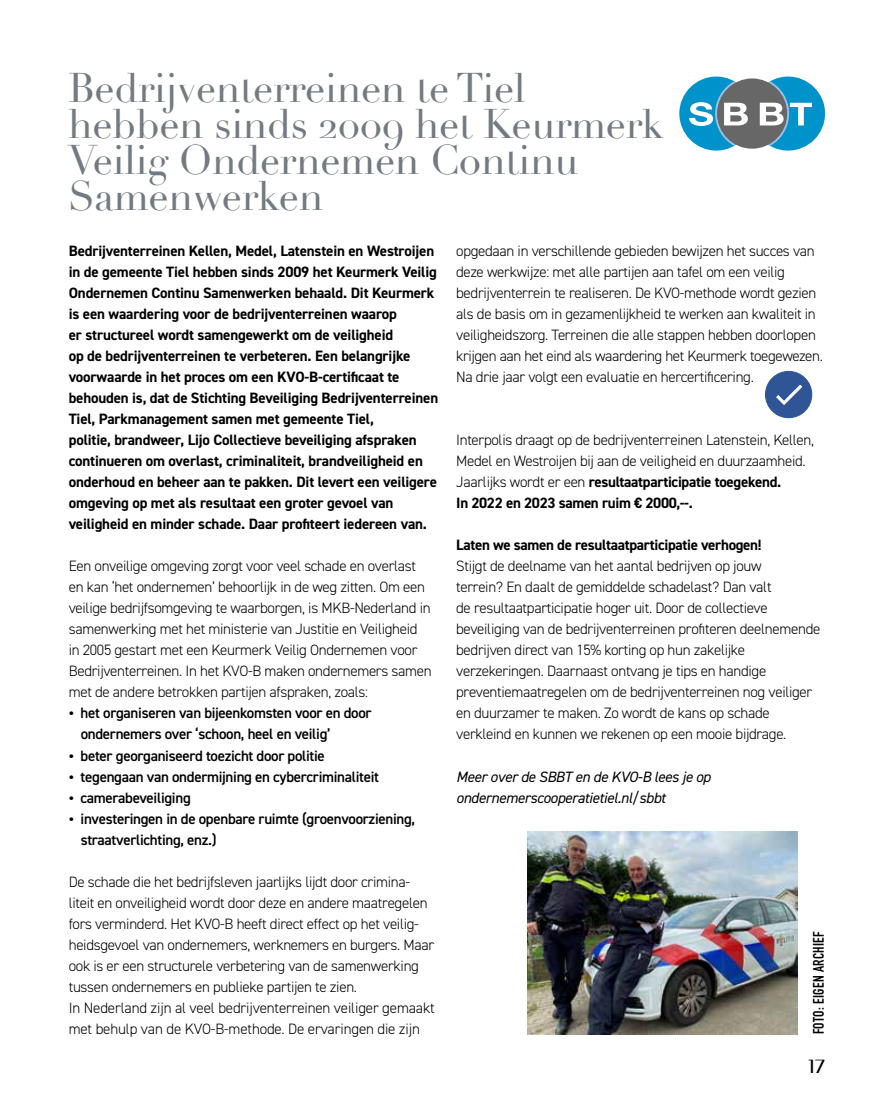
<style>
.page{position:relative;width:893px;height:1106px;background:#fff}
.page>*{position:absolute;margin:0;border:0;box-sizing:border-box;transform-origin:0 0}
.t1{font:40.5px/36px "Didot";letter-spacing:-.01em;color:#737b82}
.t2{font:18px "Condor";color:#000}
.t3{font:300 15px/21px "DIN2014";letter-spacing:-.02em;color:#000}
.t4{font:700 15px/21px "DIN2014";letter-spacing:-.01em;color:#000}
.t5{font:600 15px/21px "DIN2014";letter-spacing:-.02em;color:#000}
.t6{font:italic 15px/21px "DIN2014";letter-spacing:-.02em;color:#000}
.t7{font:700 15px "DIN Condensed";letter-spacing:.02em;color:#000}
.s1{font-family:"Baskerville";font-weight:400}
.s2{font-weight:700}
</style>
<div class="page">
<img style="left:528px;top:831px;width:270px;height:203px">
<div style="left:679px;top:77px;width:74px;height:74px;background:#0092ca;border-radius:50%"></div>
<div style="left:751px;top:77px;width:74px;height:74px;background:#0092ca;border-radius:50%"></div>
<svg style="left:689px;top:77px;width:123px;height:74px"></svg>
<svg style="left:765px;top:371px;width:47px;height:47px"></svg>
<h1 class="t1" style="left:68px;top:71px;width:597px">Bedrijventerreinen te Tiel hebben sinds 2009 het Keurmerk<br>Veilig Ondernemen Continu<br>Samenwerken</h1>
<p class="t4" style="left:69px;top:240px;width:371px">Bedrijventerreinen Kellen, Medel, Latenstein en Westroijen in de gemeente Tiel hebben sinds 2009 het Keurmerk Veilig Ondernemen Continu Samenwerken behaald. Dit Keurmerk is een waardering voor de bedrijventerreinen waarop<br>er structureel wordt samengewerkt om de veiligheid<br>op de bedrijventerreinen te verbeteren. Een belangrijke voorwaarde in het proces om een KVO-B-certificaat te behouden is, dat de Stichting Beveiliging Bedrijventerreinen Tiel, Parkmanagement samen met gemeente Tiel,<br>politie, brandweer, Lijo Collectieve beveiliging afspraken continueren om overlast, criminaliteit, brandveiligheid en onderhoud en beheer aan te pakken. Dit levert een veiligere omgeving op met als resultaat een groter gevoel van veiligheid en minder schade. Daar profiteert iedereen van.</p>
<p class="t3" style="left:69px;top:556px;width:364px">Een onveilige omgeving zorgt voor veel schade en overlast en kan ‘het ondernemen’ behoorlijk in de weg zitten. Om een veilige bedrijfsomgeving te waarborgen, is MKB-Nederland in samenwerking met het ministerie van Justitie en Veiligheid in 2005 gestart met een Keurmerk Veilig Ondernemen voor Bedrijventerreinen. In het KVO-B maken ondernemers samen met de andere betrokken partijen afspraken, zoals:</p>
<p class="t5" style="left:81px;top:702px;width:292px;text-indent:-12px"><span class="s1">•</span> het organiseren van bijeenkomsten voor en door ondernemers over ‘schoon, heel en veilig’</p>
<p class="t5" style="left:69px;top:744px;width:258px"><span class="s1">•</span> beter georganiseerd toezicht door politie</p>
<p class="t5" style="left:69px;top:765px;width:312px"><span class="s1">•</span> tegengaan van ondermijning en cybercriminaliteit</p>
<p class="t5" style="left:69px;top:786px;width:124px"><span class="s1">•</span> camerabeveiliging</p>
<p class="t5" style="left:81px;top:807px;width:336px;text-indent:-12px"><span class="s1">•</span> investeringen in de openbare ruimte (groenvoorziening, straatverlichting, enz.)</p>
<p class="t3" style="left:69px;top:871px;width:368px">De schade die het bedrijfsleven jaarlijks lijdt door crimina&shy;liteit en onveiligheid wordt door deze en andere maatregelen fors verminderd. Het KVO-B heeft direct effect op het veilig&shy;heidsgevoel van ondernemers, werknemers en burgers. Maar ook is er een structurele verbetering van de samenwerking tussen ondernemers en publieke partijen te zien.<br>In Nederland zijn al veel bedrijventerreinen veiliger gemaakt met behulp van de KVO-B-methode. De ervaringen die zijn</p>
<p class="t3" style="left:456px;top:241px;width:368px">opgedaan in verschillende gebieden bewijzen het succes van deze werkwijze: met alle partijen aan tafel om een veilig bedrijventerrein te realiseren. De KVO-methode wordt gezien als de basis om in gezamenlijkheid te werken aan kwaliteit in veiligheidszorg. Terreinen die alle stappen hebben doorlopen krijgen aan het eind als waardering het Keurmerk toegewezen.<br>Na drie jaar volgt een evaluatie en hercertificering.</p>
<p class="t3" style="left:456px;top:430px;width:359px">Interpolis draagt op de bedrijventerreinen Latenstein, Kellen, Medel en Westroijen bij aan de veiligheid en duurzaamheid.<br>Jaarlijks wordt er een <span class="s2">resultaatparticipatie toegekend.<br>In 2022 en 2023 samen ruim € 2000,--.</span></p>
<p class="t4" style="left:456px;top:534px;width:307px">Laten we samen de resultaatparticipatie verhogen!</p>
<p class="t3" style="left:456px;top:556px;width:366px">Stijgt de deelname van het aantal bedrijven op jouw<br>terrein? En daalt de gemiddelde schadelast? Dan valt<br>de resultaatparticipatie hoger uit. Door de collectieve beveiliging van de bedrijventerreinen profiteren deelnemende bedrijven direct van 15% korting op hun zakelijke verzekeringen. Daarnaast ontvang je tips en handige preventiemaatregelen om de bedrijventerreinen nog veiliger en duurzamer te maken. Zo wordt de kans op schade verkleind en kunnen we rekenen op een mooie bijdrage.</p>
<p class="t6" style="left:456px;top:765px;width:256px">Meer over de SBBT en de KVO-B lees je op ondernemerscooperatietiel.nl/sbbt</p>
<p class="t7" style="left:809px;top:1034px;width:105px;rotate:-90deg">FOTO: EIGEN ARCHIEF</p>
<p class="t2" style="left:809px;top:1055px;width:18px">17</p>
</div>
